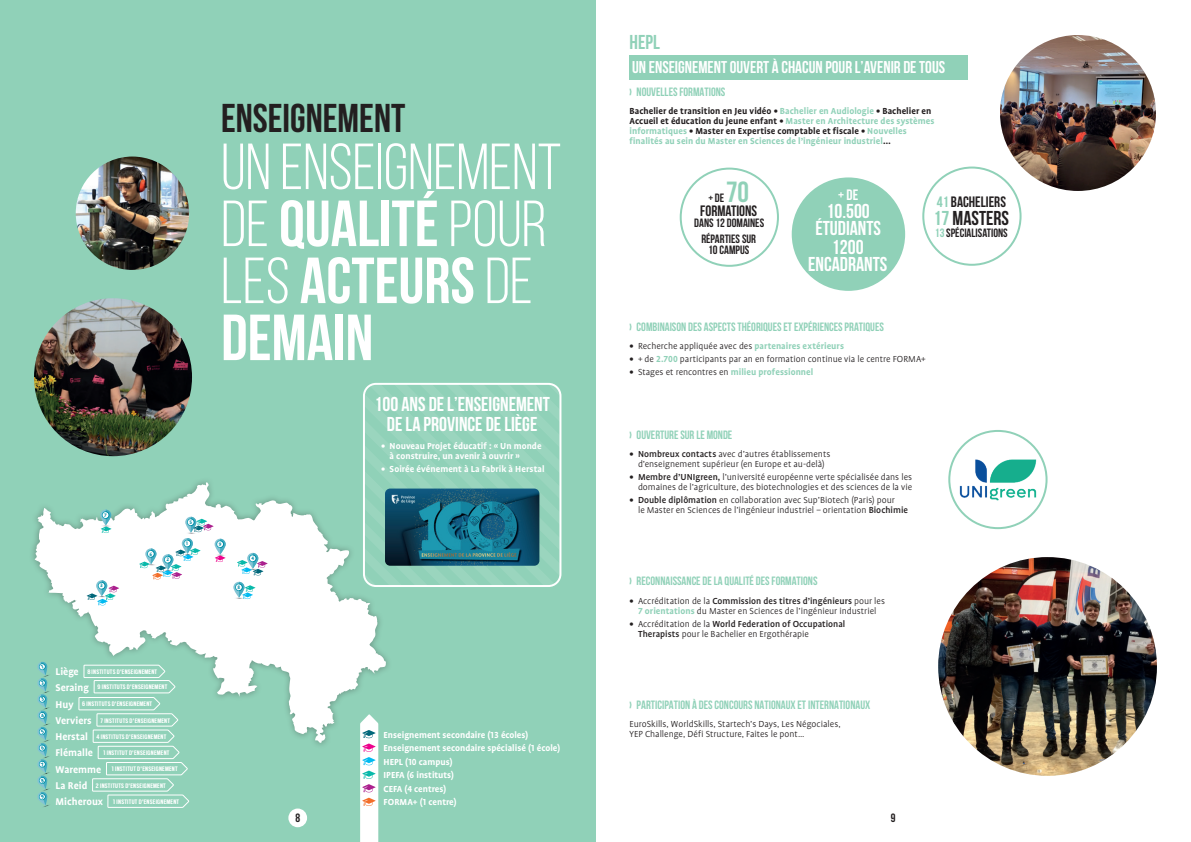
<style>
.page{position:relative;width:1191px;height:842px;background:#fff}
.page>*{position:absolute;margin:0;border:0;box-sizing:border-box;transform-origin:0 0}
.t1{font:65px/57px "Bebas Neue";color:#fff}
.t2{font:700 40px "Bebas Neue";color:#231f20}
.t3{font:700 29px "Bebas Neue";color:#90d1b8}
.t4{font:700 20px/17px "Bebas Neue";color:#fff;text-align:center}
.t5{font:700 20px "Bebas Neue";color:#231f20}
.t6{font:700 20px "Bebas Neue";color:#90d1b8}
.t7{font:700 17px "Bebas Neue";color:#fff}
.t8{font:700 15px "Bebas Neue";color:#231f20}
.t9{font:700 15px "Bebas Neue";color:#fff}
.t10{font:700 12px "Bebas Neue";color:#90d1b8}
.t11{font:700 12px/16px "Bebas Neue";color:#231f20;text-align:center}
.t12{font:300 10px/10px "Profile OT";color:#231f20}
.t13{font:700 10px/10px "Profile OT";letter-spacing:.005em;color:#90d1b8}
.t14{font:700 10px/13.5px "Profile OT";color:#fff}
.t15{font:700 7.3px "Scout Cond";letter-spacing:.04em;color:#fff}
.t16{font:700 5.7px "Profile OT";color:#008aa4}
.s1{font-family:"Profile OT";font-size:11.2px}
.s2{font-weight:700}
.s3{color:#231f20}
.s4{color:#90d1b8}
.s5{font-weight:700;color:#90d1b8}
.s6{font-weight:500}
</style>
<div class="page">
<div style="left:0;top:0;width:595px;height:842px;background:#90d1b8"></div>
<svg style="left:360px;top:749px;width:18px;height:93px;background:#eceef1"></svg>
<img style="left:76px;top:157px;width:113px;height:113px;border-radius:57px">
<img style="left:34px;top:298px;width:158px;height:158px;border-radius:79px">
<svg style="left:366px;top:385px;width:194px;height:200px"></svg>
<div style="left:363px;top:383px;width:198px;height:204px;border:2px solid #fff;border-radius:12px"></div>
<img style="left:392px;top:489px;width:147px;height:77px">
<div style="left:29px;top:476px;width:363px;height:273px;background:#231f20;opacity:.35"></div>
<svg style="left:35px;top:482px;width:351px;height:261px"></svg>
<svg style="left:78px;top:300px;width:189px;height:508px"></svg>
<div style="left:629px;top:55px;width:338px;height:25px;background:#90d1b8"></div>
<div style="left:791px;top:177px;width:114px;height:114px;background:#90d1b8;border-radius:50%"></div>
<div style="left:922px;top:167px;width:99px;height:99px;border:2px solid #90d1b8;border-radius:50%"></div>
<div style="left:679px;top:168px;width:100px;height:99px;border:2px solid #90d1b8;border-radius:50%"></div>
<img style="left:1000px;top:35px;width:156px;height:156px;border-radius:78px">
<img style="left:954px;top:451px;width:87px;height:57px">
<div style="left:948px;top:430px;width:99px;height:99px;border:2px solid #90d1b8;border-radius:50%"></div>
<img style="left:938px;top:557px;width:219px;height:219px;border-radius:109px">
<div style="left:288px;top:808px;width:19px;height:19px;background:#fff;border-radius:50%"></div>
<svg style="left:35px;top:661px;width:22px;height:146px"></svg>
<p class="t16" style="left:104px;top:512px;width:4px">7</p>
<p class="t16" style="left:100px;top:582px;width:4px">3</p>
<p class="t16" style="left:149px;top:551px;width:4px">6</p>
<p class="t16" style="left:166px;top:556px;width:4px">2</p>
<p class="t16" style="left:189px;top:519px;width:4px">5</p>
<p class="t16" style="left:186px;top:540px;width:4px">1</p>
<p class="t15" style="left:56px;top:667px;width:103px"><span class="s1">Liège</span> 8 INSTITUTS D'ENSEIGNEMENT</p>
<p class="t15" style="left:56px;top:682px;width:113px"><span class="s1">Seraing</span> 9 INSTITUTS D'ENSEIGNEMENT</p>
<p class="t15" style="left:56px;top:699px;width:98px"><span class="s1">Huy</span> 6 INSTITUTS D'ENSEIGNEMENT</p>
<p class="t15" style="left:56px;top:716px;width:116px"><span class="s1">Verviers</span> 7 INSTITUTS D'ENSEIGNEMENT</p>
<p class="t15" style="left:56px;top:732px;width:112px"><span class="s1">Herstal</span> 4 INSTITUTS D'ENSEIGNEMENT</p>
<p class="t15" style="left:56px;top:748px;width:115px"><span class="s1">Flémalle</span> 1 INSTITUT D'ENSEIGNEMENT</p>
<p class="t15" style="left:56px;top:764px;width:124px"><span class="s1">Waremme</span> 1 INSTITUT D'ENSEIGNEMENT</p>
<p class="t15" style="left:56px;top:781px;width:112px"><span class="s1">La Reid</span> 2 INSTITUTS D'ENSEIGNEMENT</p>
<p class="t15" style="left:56px;top:797px;width:125px"><span class="s1">Micheroux</span> 1 INSTITUT D'ENSEIGNEMENT</p>
<h2 class="t2" style="left:221px;top:96px;width:186px">ENSEIGNEMENT</h2>
<h1 class="t1" style="left:221px;top:138px;width:342px">UN ENSEIGNEMENT<br>DE <span class="s2">QUALITÉ</span> POUR<br>LES <span class="s2">ACTEURS</span> DE<br><span class="s2">DEMAIN</span></h1>
<p class="t16" style="left:219px;top:541px;width:4px">9</p>
<p class="t16" style="left:237px;top:584px;width:4px">8</p>
<p class="t16" style="left:251px;top:555px;width:4px">4</p>
<h3 class="t4" style="left:374px;top:394px;width:177px;line-height:20px">100 ANS DE L’ENSEIGNEMENT<br>DE LA PROVINCE DE LIÈGE</h3>
<p class="t14" style="left:389px;top:442px;width:153px;line-height:10px;text-indent:-8px">• Nouveau Projet éducatif : « Un monde à construire, un avenir à ouvrir »</p>
<p class="t14" style="left:381px;top:463px;width:165px">• Soirée événement à La Fabrik à Herstal</p>
<p class="t14" style="left:383px;top:728px;width:178px">Enseignement secondaire (13 écoles)<br>Enseignement secondaire spécialisé (1 école)<br>HEPL (10 campus)<br>IPEFA (6 instituts)<br>CEFA (4 centres)<br>FORMA+ (1 centre)</p>
<h3 class="t6" style="left:629px;top:31px;width:32px">HEPL</h3>
<p class="t10" style="left:629px;top:85px;width:97px">› NOUVELLES FORMATIONS</p>
<p class="t13" style="left:629px;top:106px;width:306px"><span class="s3">Bachelier de transition en Jeu vidéo •</span> Bachelier en Audiologie <span class="s3">• Bachelier en Accueil et éducation du jeune enfant •</span> Master en Architecture des systèmes informatiques <span class="s3">• Master en Expertise comptable et fiscale •</span> Nouvelles finalités au sein du Master en Sciences de l’ingénieur industriel<span class="s3">…</span></p>
<h3 class="t7" style="left:632px;top:58px;width:314px">UN ENSEIGNEMENT OUVERT À CHACUN POUR L’AVENIR DE TOUS</h3>
<h3 class="t3" style="left:726px;top:176px;width:24px">70</h3>
<h3 class="t8" style="left:700px;top:203px;width:58px">FORMATIONS</h3>
<p class="t11" style="left:694px;top:215px;width:71px">DANS 12 DOMAINES<br>RÉPARTIES SUR</p>
<p class="t11" style="left:708px;top:242px;width:43px">10 CAMPUS</p>
<p class="t11" style="left:708px;top:190px;width:17px">+DE</p>
<h3 class="t9" style="left:838px;top:187px;width:21px">+ DE</h3>
<h3 class="t4" style="left:815px;top:203px;width:67px">10.500<br>ÉTUDIANTS</h3>
<h3 class="t4" style="left:808px;top:239px;width:81px">1200<br>ENCADRANTS</h3>
<h3 class="t8" style="left:936px;top:193px;width:71px"><span class="s4">41</span> BACHELIERS</h3>
<h3 class="t5" style="left:933px;top:207px;width:77px"><span class="s4">17</span> MASTERS</h3>
<p class="t11" style="left:935px;top:224px;width:74px"><span class="s4">13</span> SPÉCIALISATIONS</p>
<p class="t10" style="left:629px;top:320px;width:256px">› COMBINAISON DES ASPECTS THÉORIQUES ET EXPÉRIENCES PRATIQUES</p>
<p class="t12" style="left:629px;top:341px;width:216px"><span class="s2">•</span> Recherche appliquée avec des <span class="s5">partenaires extérieurs</span></p>
<p class="t12" style="left:629px;top:354px;width:298px"><span class="s2">•</span> + de <span class="s5">2.700</span> participants par an en formation continue via le centre FORMA+</p>
<p class="t12" style="left:629px;top:367px;width:185px"><span class="s2">•</span> Stages et rencontres en <span class="s5">milieu professionnel</span></p>
<p class="t10" style="left:629px;top:428px;width:104px">› OUVERTURE SUR LE MONDE</p>
<p class="t12" style="left:629px;top:450px;width:202px;text-align:center"><span class="s2">•</span> <span class="s6">Nombreux contacts</span> avec d’autres établissements d’enseignement supérieur (en Europe et au-delà)</p>
<p class="t12" style="left:629px;top:472px;width:284px;text-align:right"><span class="s2">•</span> <span class="s6">Membre d’UNIgreen,</span> l’université européenne verte spécialisée dans les domaines de l’agriculture, des biotechnologies et des sciences de la vie</p>
<p class="t12" style="left:638px;top:495px;width:271px;text-indent:-8px"><span class="s2">•</span> <span class="s6">Double diplômation</span> en collaboration avec Sup’Biotech (Paris) pour<br>le Master en Sciences de l’ingénieur industriel – orientation <span class="s6">Biochimie</span></p>
<p class="t10" style="left:629px;top:574px;width:189px">› RECONNAISSANCE DE LA QUALITÉ DES FORMATIONS</p>
<p class="t12" style="left:629px;top:596px;width:257px;text-align:center"><span class="s2">•</span> Accréditation de la <span class="s6">Commission des titres d’ingénieurs</span> pour les<br><span class="s5">7 orientations</span> du Master en Sciences de l’ingénieur industriel</p>
<p class="t12" style="left:638px;top:619px;width:209px;text-indent:-8px"><span class="s2">•</span> Accréditation de la <span class="s6">World Federation of Occupational<br>Therapists</span> pour le Bachelier en Ergothérapie</p>
<p class="t10" style="left:629px;top:698px;width:242px">› PARTICIPATION À DES CONCOURS NATIONAUX ET INTERNATIONAUX</p>
<p class="t12" style="left:629px;top:719px;width:213px">EuroSkills, WorldSkills, Startech’s Days, Les Négociales,<br>YEP Challenge, Défi Structure, Faites le pont…</p>
<p class="t11" style="left:295px;top:810px;width:6px">8</p>
<p class="t11" style="left:891px;top:810px;width:6px">9</p>
</div>
